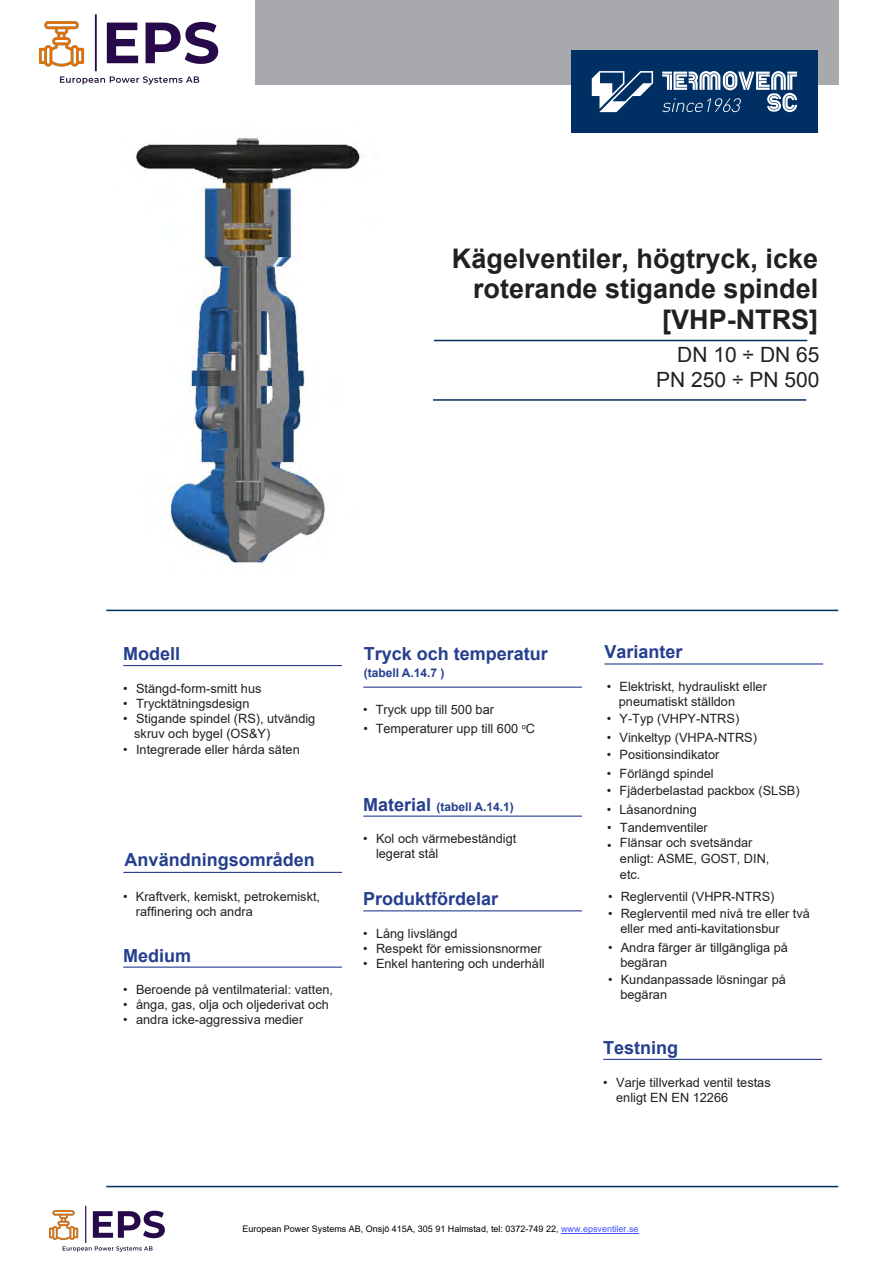
<style>
.page{position:relative;width:893px;height:1263px;background:#fff}
.page>*{position:absolute;margin:0;border:0;box-sizing:border-box;transform-origin:0 0}
.t1{font:700 27px/30.2px "Arial";color:#231f20;text-align:right}
.t2{font:21px/24.6px "Arial";color:#231f20;text-align:right}
.t3{font:700 18px "Arial";color:#253f8e}
.t4{font:12.75px/14.9px "Arial";color:#231f20}
.t5{font:12.75px/18.9px "Arial";color:#231f20}
.t6{font:700 12px "Arial";color:#253f8e}
.t7{font:9px "Arial";color:#000}
.s1{font-style:inherit}
.s2{font-size:18px}
.s3{color:#4055ff}
</style>
<div class="page">
<hr style="left:434px;top:340px;width:373px;height:1px;background:#002f5e">
<hr style="left:433px;top:399px;width:373px;height:2px;background:#002f5e">
<hr style="left:106px;top:610px;width:732px;height:1px;background:#002f5e">
<hr style="left:106px;top:1186px;width:732px;height:1px;background:#002f5e">
<hr style="left:123px;top:665px;width:219px;height:1px;background:#253f8e">
<hr style="left:123px;top:872px;width:219px;height:1px;background:#253f8e">
<hr style="left:123px;top:966px;width:219px;height:2px;background:#253f8e">
<hr style="left:363px;top:687px;width:219px;height:1px;background:#253f8e">
<hr style="left:363px;top:815px;width:219px;height:2px;background:#253f8e">
<hr style="left:363px;top:910px;width:219px;height:1px;background:#253f8e">
<hr style="left:603px;top:1059px;width:219px;height:1px;background:#253f8e">
<hr style="left:604px;top:663px;width:219px;height:1px;background:#253f8e">
<img style="left:136px;top:138px;width:224px;height:428px">
<img style="left:39px;top:14px;width:180px;height:70px">
<div style="left:255px;top:0;width:583px;height:84px;background:#a8a9ad"></div>
<div style="left:571px;top:51px;width:247px;height:82px;background:#003063"></div>
<svg style="left:592px;top:71px;width:61px;height:41px"></svg>
<svg style="left:662px;top:71px;width:135px;height:41px"></svg>
<hr style="left:561px;top:1233px;width:78px;height:1px;background:#4055ff">
<img style="left:50px;top:1205px;width:115px;height:46px">
<h1 class="t1" style="left:452px;top:244px;width:368px">Kägelventiler, högtryck, icke roterande stigande spindel [VHP-N<span class="s1">T</span>RS]</h1>
<h2 class="t2" style="left:656px;top:343px;width:165px">DN 10 ÷ DN 65<br>PN 250 ÷ PN <span class="s1">5</span>00</h2>
<h3 class="t3" style="left:123px;top:641px;width:59px">Modell</h3>
<p class="t4" style="left:123px;top:680px;width:140px"><span class="s1">•</span> Stängd-form-smitt hus</p>
<p class="t4" style="left:123px;top:696px;width:128px"><span class="s1">•</span> Trycktätningsdesign</p>
<p class="t4" style="left:134px;top:711px;width:183px;line-height:15.3px;text-indent:-11px"><span class="s1">•</span> Stigande spindel (RS), utvändig skruv och bygel (OS&amp;Y)</p>
<p class="t4" style="left:123px;top:742px;width:178px"><span class="s1">•</span> Integrerade eller hårda säten</p>
<h3 class="t3" style="left:125px;top:847px;width:192px">Användningsområden</h3>
<p class="t4" style="left:136px;top:888px;width:186px;line-height:15.3px;text-indent:-13px"><span class="s1">•</span> Kraftverk, kemiskt, petrokemiskt, raffinering och andra</p>
<h3 class="t3" style="left:123px;top:943px;width:70px">Medium</h3>
<p class="t4" style="left:123px;top:982px;width:211px"><span class="s1">•</span> Beroende på ventilmaterial: vatten,</p>
<p class="t4" style="left:123px;top:997px;width:207px"><span class="s1">•</span> ånga, gas, olja och oljederivat och</p>
<p class="t4" style="left:123px;top:1012px;width:181px"><span class="s1">•</span> andra icke-aggressiva medier</p>
<h3 class="t3" style="left:364px;top:641px;width:186px">Tryck och temperatur</h3>
<p class="t6" style="left:364px;top:664px;width:82px">(tabell A.1<span class="s1">4</span>.7 )</p>
<p class="t5" style="left:363px;top:700px;width:6px">• •</p>
<p class="t5" style="left:376px;top:700px;width:161px"><span class="s1">Tryck upp till</span> 500 bar<br>Temperature<span class="s1">r upp till</span> 600 <sup>o</sup>C</p>
<p class="t6" style="left:363px;top:798px;width:152px"><span class="s2">Material</span> (tabell A.1<span class="s1">4</span>.1)</p>
<p class="t4" style="left:376px;top:831px;width:142px;text-indent:-13px"><span class="s1">•</span> Kol och värmebeständigt legerat stål</p>
<h3 class="t3" style="left:363px;top:886px;width:137px">Produktfördelar</h3>
<p class="t4" style="left:363px;top:926px;width:96px"><span class="s1">•</span> Lång livslängd</p>
<p class="t4" style="left:363px;top:941px;width:180px"><span class="s1">•</span> Respekt för emissionsnormer</p>
<p class="t4" style="left:363px;top:956px;width:183px"><span class="s1">•</span> Enkel hantering och underhåll</p>
<h3 class="t3" style="left:604px;top:639px;width:80px">Varianter</h3>
<p class="t4" style="left:619px;top:679px;width:150px;text-indent:-12px"><span class="s1">•</span> Elektriskt, hydrauliskt eller pneumatiskt ställdon</p>
<p class="t5" style="left:607px;top:709px;width:134px">• Y-Typ (VHPY-N<span class="s1">T</span>RS)</p>
<p class="t5" style="left:607px;top:728px;width:152px">• <span class="s1">Vinkeltyp</span> (VHPA-N<span class="s1">T</span>RS)</p>
<p class="t4" style="left:607px;top:747px;width:114px"><span class="s1">•</span> Positionsindikator</p>
<p class="t4" style="left:607px;top:766px;width:108px"><span class="s1">•</span> Förlängd spindel</p>
<p class="t4" style="left:607px;top:783px;width:194px"><span class="s1">•</span> Fjäderbelastad packbox <span class="s1">(SLSB)</span></p>
<p class="t4" style="left:607px;top:801px;width:92px"><span class="s1">•</span> Låsanordning</p>
<p class="t5" style="left:607px;top:818px;width:6px;line-height:18.3px">• •</p>
<p class="t4" style="left:620px;top:819px;width:151px;line-height:15.9px">Tandemventiler<br>Flänsar och svetsändar enligt: ASME, GOST, DIN, etc.</p>
<p class="t4" style="left:608px;top:889px;width:168px"><span class="s1">•</span> Reglerventil <span class="s1">(VHPR-N</span>T<span class="s1">RS)</span></p>
<p class="t4" style="left:620px;top:906px;width:191px;text-indent:-12px"><span class="s1">•</span> Reglerventil med nivå tre eller två eller med anti-kavitationsbur</p>
<p class="t4" style="left:620px;top:940px;width:169px;text-indent:-12px"><span class="s1">•</span> Andra färger är tillgängliga på begäran</p>
<p class="t4" style="left:620px;top:972px;width:167px;text-indent:-12px"><span class="s1">•</span> Kundanpassade lösningar på begäran</p>
<h3 class="t3" style="left:603px;top:1035px;width:77px">Testning</h3>
<p class="t4" style="left:616px;top:1074px;width:156px;text-indent:-13px"><span class="s1">•</span> Varje tillverkad ventil testas enligt EN <span class="s1">EN 12266</span></p>
<p class="t7" style="left:242px;top:1222px;width:398px">European Power Systems AB, Onsjö 415A, 305 91 Halmstad, tel: 0372-749 22, <span class="s3">www.epsventiler.se</span></p>
</div>
